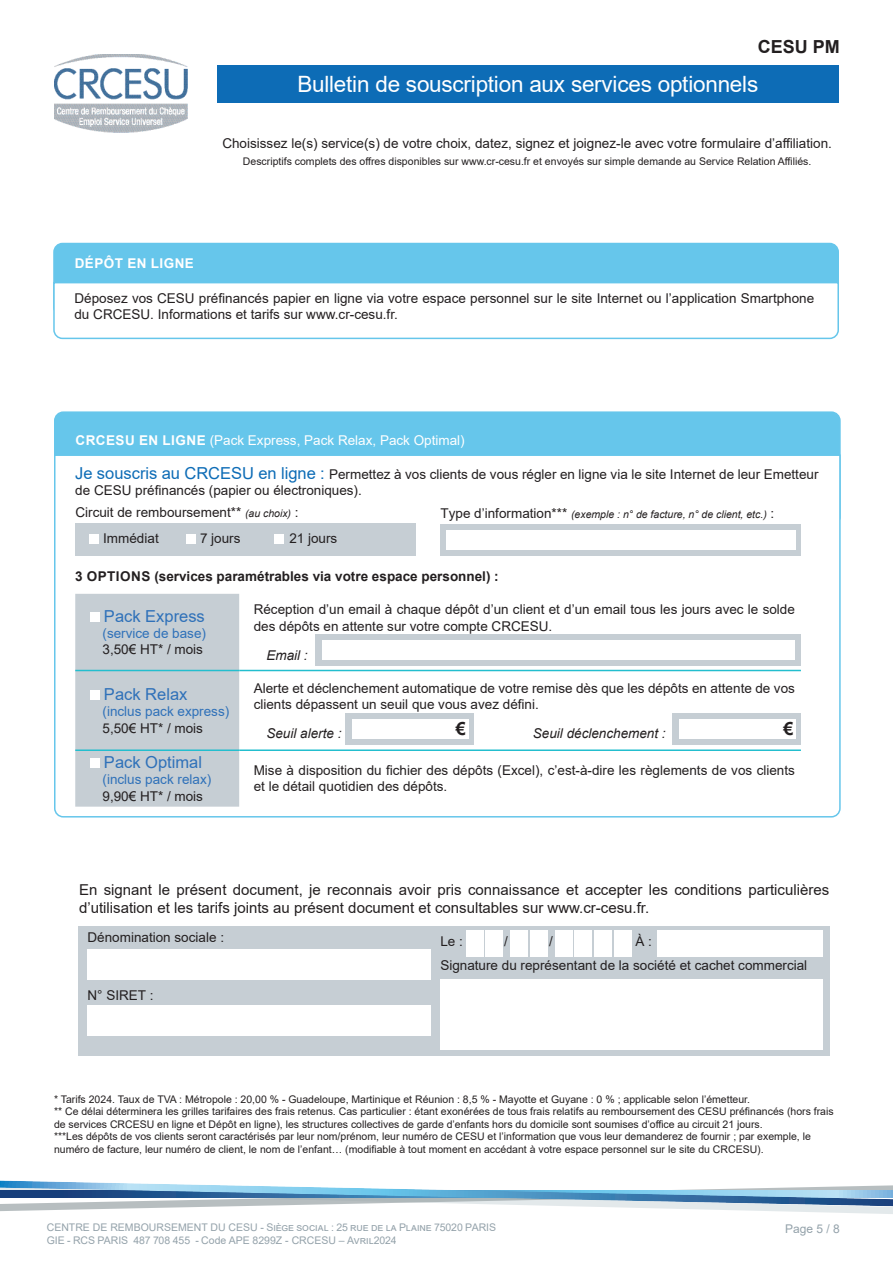
<style>
.page{position:relative;width:893px;height:1263px;background:#fff}
.page>*{position:absolute;margin:0;border:0;box-sizing:border-box;transform-origin:0 0}
.t1{font:22.5px "Arial";letter-spacing:-.01em;color:#fff}
.t2{font:700 18px "Arial";color:#231f20}
.t3{font:16.5px "Arial";color:#2f71b9}
.t4{font:15px/18px "Arial";color:#231f20}
.t5{font:13.5px/16.2px "Arial";color:#231f20}
.t6{font:700 13.5px "Arial";color:#231f20}
.t7{font:13.5px "Arial";color:#2f71b9}
.t8{font:13.5px "Arial";color:#fff}
.t9{font:italic 13.5px "Arial";color:#231f20}
.t10{font:700 13.5px "Arial";letter-spacing:.035em;color:#fff}
.t11{font:12px "Arial";color:#94a2aa}
.t12{font:10.5px/12.6px "Arial";color:#231f20}
.t13{font:10.5px/12.6px "Arial";color:#94a2aa}
.t14{font:italic 10.5px "Arial";color:#231f20}
.s1{font-weight:700}
.s2{font-size:16.5px;color:#0d6cb6}
.s3{font-style:italic;font-size:10.5px}
.s4{font-style:normal;font-size:13.5px}
</style>
<div class="page">
<svg style="left:0;top:1180px;width:893px;height:34px"></svg>
<img style="left:54px;top:54px;width:133px;height:79px">
<div style="left:217px;top:65px;width:622px;height:38px;background:#0d6cb6"></div>
<div style="left:55px;top:412px;width:785px;height:113px;background:#66c6eb;border-radius:9px"></div>
<div style="left:54px;top:411px;width:787px;height:115px;border:2px solid #66c6eb;border-radius:9px"></div>
<svg style="left:54px;top:454px;width:787px;height:364px"></svg>
<div style="left:75px;top:524px;width:340px;height:32px;background:#c6ced4"></div>
<div style="left:89px;top:534px;width:9px;height:10px;background:#fff"></div>
<div style="left:186px;top:534px;width:10px;height:10px;background:#fff"></div>
<div style="left:274px;top:534px;width:10px;height:10px;background:#fff"></div>
<div style="left:440px;top:524px;width:361px;height:32px;background:#c6ced4"></div>
<div style="left:446px;top:530px;width:350px;height:20px;background:#fff"></div>
<div style="left:78px;top:926px;width:751px;height:130px;background:#c6ced4"></div>
<div style="left:88px;top:949px;width:343px;height:30px;background:#fff"></div>
<div style="left:87px;top:1005px;width:343px;height:31px;background:#fff"></div>
<div style="left:75px;top:594px;width:164px;height:213px;background:#c6ced4"></div>
<hr style="left:75px;top:670px;width:164px;height:1px;background:#23bece">
<hr style="left:239px;top:670px;width:562px;height:1px;background:#23bece">
<hr style="left:75px;top:749px;width:164px;height:2px;background:#23bece">
<hr style="left:239px;top:749px;width:562px;height:2px;background:#23bece">
<div style="left:90px;top:612px;width:9px;height:10px;background:#fff"></div>
<div style="left:90px;top:690px;width:9px;height:10px;background:#fff"></div>
<div style="left:90px;top:759px;width:9px;height:9px;background:#fff"></div>
<div style="left:316px;top:634px;width:485px;height:32px;background:#c6ced4"></div>
<div style="left:322px;top:640px;width:473px;height:20px;background:#fff"></div>
<div style="left:345px;top:713px;width:128px;height:32px;background:#c6ced4"></div>
<div style="left:352px;top:719px;width:117px;height:20px;background:#fff"></div>
<div style="left:673px;top:713px;width:128px;height:32px;background:#c6ced4"></div>
<div style="left:680px;top:719px;width:116px;height:20px;background:#fff"></div>
<div style="left:466px;top:929px;width:17px;height:27px;background:#fff"></div>
<div style="left:485px;top:929px;width:18px;height:27px;background:#fff"></div>
<div style="left:555px;top:929px;width:18px;height:27px;background:#fff"></div>
<div style="left:575px;top:929px;width:17px;height:27px;background:#fff"></div>
<div style="left:510px;top:929px;width:18px;height:27px;background:#fff"></div>
<div style="left:530px;top:929px;width:17px;height:27px;background:#fff"></div>
<div style="left:595px;top:929px;width:17px;height:27px;background:#fff"></div>
<div style="left:614px;top:929px;width:18px;height:27px;background:#fff"></div>
<div style="left:657px;top:929px;width:166px;height:27px;background:#fff"></div>
<div style="left:440px;top:979px;width:383px;height:71px;background:#fff"></div>
<div style="left:54px;top:243px;width:784px;height:73px;background:#66c6eb;border-radius:9px"></div>
<div style="left:53px;top:243px;width:786px;height:74px;border:2px solid #66c6eb;border-radius:9px"></div>
<svg style="left:53px;top:281px;width:786px;height:59px"></svg>
<h2 class="t2" style="left:758px;top:34px;width:84px">CESU PM</h2>
<h1 class="t1" style="left:297px;top:69px;width:462px">Bulletin de souscription aux services optionnels</h1>
<p class="t5" style="left:222px;top:135px;width:611px">Choisissez le(s) service(s) de votre choix, datez, signez et joignez-le avec votre formulaire d’affiliation.</p>
<p class="t12" style="left:243px;top:155px;width:570px">Descriptifs complets des offres disponibles sur www.cr-cesu.fr et envoyés sur simple demande au Service Relation Affiliés.</p>
<p class="t10" style="left:75px;top:254px;width:121px">DÉPÔT EN LIGNE</p>
<p class="t5" style="left:74px;top:290px;width:741px">Déposez vos CESU préfinancés papier en ligne via votre espace personnel sur le site Internet ou l’application Smartphone du CRCESU. Informations et tarifs sur www.cr-cesu.fr.</p>
<p class="t8" style="left:75px;top:431px;width:391px"><span class="s1">CRCESU EN LIGNE</span> (Pack Express, Pack Relax, Pack Optimal)</p>
<p class="t5" style="left:75px;top:466px;width:745px"><span class="s2">Je souscris au CRCESU en ligne :</span> Permettez à vos clients de vous régler en ligne via le site Internet de leur Emetteur de CESU préfinancés (papier ou électroniques).</p>
<p class="t5" style="left:103px;top:499px;width:197px;line-height:26px;text-indent:-28px">Circuit de remboursement** <span class="s3">(au choix)</span> :<br>Immédiat</p>
<p class="t5" style="left:200px;top:530px;width:42px">7 jours</p>
<p class="t5" style="left:289px;top:530px;width:50px">21 jours</p>
<p class="t14" style="left:441px;top:510px;width:335px"><span class="s4">Type d’information***</span> (exemple : n° de facture, n° de client, etc.) <span class="s4">:</span></p>
<p class="t6" style="left:75px;top:566px;width:425px">3 OPTIONS (services paramétrables via votre espace personnel) :</p>
<p class="t3" style="left:104px;top:605px;width:102px">Pack Express</p>
<p class="t7" style="left:103px;top:624px;width:105px">(service de base)</p>
<p class="t5" style="left:103px;top:641px;width:102px">3,50€ HT* / mois</p>
<p class="t3" style="left:104px;top:683px;width:85px">Pack Relax</p>
<p class="t7" style="left:103px;top:702px;width:128px">(inclus pack express)</p>
<p class="t5" style="left:103px;top:720px;width:102px">5,50€ HT* / mois</p>
<p class="t3" style="left:104px;top:751px;width:100px">Pack Optimal</p>
<p class="t7" style="left:103px;top:770px;width:110px">(inclus pack relax)</p>
<p class="t5" style="left:103px;top:788px;width:102px">9,90€ HT* / mois</p>
<p class="t5" style="left:254px;top:601px;width:543px">Réception d’un email à chaque dépôt d’un client et d’un email tous les jours avec le solde des dépôts en attente sur votre compte CRCESU.</p>
<p class="t9" style="left:266px;top:650px;width:43px">Email :</p>
<p class="t5" style="left:254px;top:680px;width:543px">Alerte et déclenchement automatique de votre remise dès que les dépôts en attente de vos clients dépassent un seuil que vous avez défini.</p>
<p class="t9" style="left:266px;top:728px;width:77px">Seuil alerte :</p>
<p class="t9" style="left:533px;top:728px;width:134px">Seuil déclenchement :</p>
<h2 class="t2" style="left:456px;top:718px;width:12px">€</h2>
<h2 class="t2" style="left:783px;top:718px;width:12px">€</h2>
<p class="t5" style="left:254px;top:762px;width:543px">Mise à disposition du fichier des dépôts (Excel), c’est-à-dire les règlements de vos clients et le détail quotidien des dépôts.</p>
<p class="t4" style="left:79px;top:880px;width:752px">En signant le présent document, je reconnais avoir pris connaissance et accepter les conditions particulières d’utilisation et les tarifs joints au présent document et consultables sur www.cr-cesu.fr.</p>
<p class="t5" style="left:88px;top:929px;width:138px">Dénomination sociale :</p>
<p class="t5" style="left:440px;top:928px;width:368px;line-height:24.8px;text-indent:195px">À :<br>Signature du représentant de la société et cachet commercial</p>
<p class="t5" style="left:440px;top:933px;width:24px">Le :</p>
<p class="t5" style="left:504px;top:933px;width:5px">/</p>
<p class="t5" style="left:549px;top:933px;width:5px">/</p>
<p class="t5" style="left:88px;top:987px;width:67px">N° SIRET :</p>
<p class="t12" style="left:54px;top:1092px;width:781px">* Tarifs 2024. Taux de TVA : Métropole : 20,00 % - Guadeloupe, Martinique et Réunion : 8,5 % - Mayotte et Guyane : 0 % ; applicable selon l’émetteur.<br>** Ce délai déterminera les grilles tarifaires des frais retenus. Cas particulier : étant exonérées de tous frais relatifs au remboursement des CESU préfinancés (hors frais de services CRCESU en ligne et Dépôt en ligne), les structures collectives de garde d’enfants hors du domicile sont soumises d’office au circuit 21 jours.<br>***Les dépôts de vos clients seront caractérisés par leur nom/prénom, leur numéro de CESU et l’information que vous leur demanderez de fournir ; par exemple, le numéro de facture, leur numéro de client, le nom de l’enfant… (modifiable à tout moment en accédant à votre espace personnel sur le site du CRCESU).</p>
<p class="t13" style="left:47px;top:1222px;width:451px">CENTRE DE REMBOURSEMENT DU CESU - Siège social : 25 rue de la Plaine 75020 PARIS<br>GIE - RCS PARIS 487 708 455 - Code APE 8299Z - CRCESU – Avril2024</p>
<p class="t11" style="left:785px;top:1221px;width:56px">Page 5 / 8</p>
</div>
